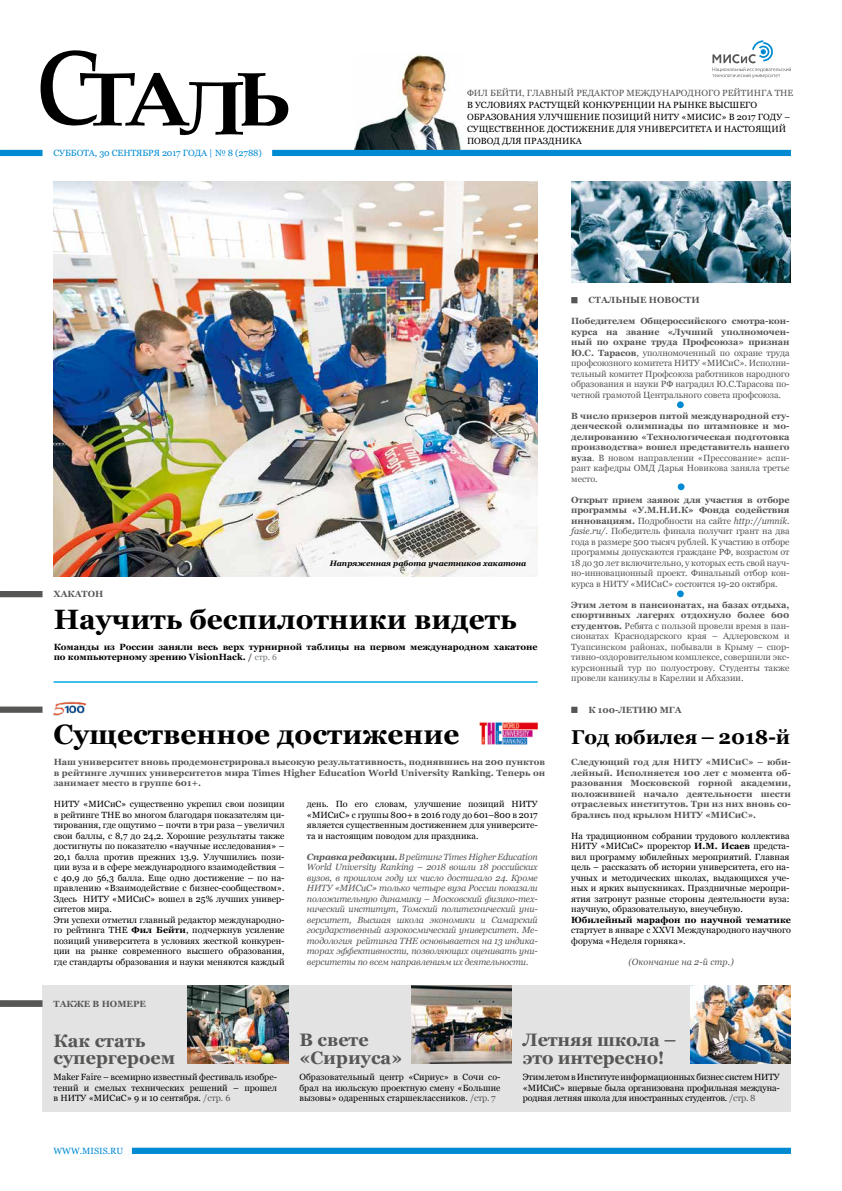
<style>
.page{position:relative;width:842px;height:1191px;background:#fff}
.page>*{position:absolute;margin:0;border:0;box-sizing:border-box;transform-origin:0 0}
.t1{font:700 28px "Georgia";color:#000}
.t2{font:700 20px "Georgia";color:#000}
.t3{font:700 18px/18px "Georgia";color:#565655}
.t4{font:9px/10.5px "Georgia";color:#000;text-align:justify}
.t5{font:9px/10.5px "Georgia";color:#565655;text-align:justify}
.t6{font:700 9px/10.5px "Georgia";color:#565655;text-align:justify}
.t7{font:italic 9px/10.5px "Georgia";letter-spacing:-.015em;color:#565655;text-align:justify}
.t8{font:700 9px/10.5px "Georgia";color:#000}
.t9{font:9px "Georgia";letter-spacing:-.005em;color:#008ad2}
.t10{font:italic 9px "Georgia";letter-spacing:.01em;color:#565655}
.t11{font:italic 700 7.8px "Georgia";color:#000}
.s1{font-weight:400;font-size:8.6px}
.s2{font-weight:400;font-size:8.6px;color:#71777a}
.s3{font-weight:700}
.s4{font-weight:400}
.s5{font-style:italic}
.s6{color:#565655}
</style>
<div class="page">
<img style="left:354px;top:54px;width:112px;height:96px">
<div style="left:43px;top:986px;width:748px;height:126px;background:#e3e3e3"></div>
<div style="left:132px;top:1147px;width:659px;height:7px;background:#008ad2"></div>
<div style="left:0;top:150px;width:43px;height:6px;background:#008ad2"></div>
<svg style="left:40px;top:50px;width:248px;height:86px"></svg>
<div style="left:0;top:1000px;width:43px;height:7px;background:#565655"></div>
<div style="left:272px;top:150px;width:519px;height:6px;background:#008ad2"></div>
<img style="left:188px;top:986px;width:100px;height:77px">
<img style="left:411px;top:986px;width:101px;height:77px">
<svg style="left:712px;top:40px;width:79px;height:38px"></svg>
<img style="left:54px;top:181px;width:484px;height:395px">
<div style="left:0;top:591px;width:43px;height:6px;background:#565655"></div>
<svg style="left:324px;top:553px;width:208px;height:20px"></svg>
<hr style="left:54px;top:681px;width:484px;height:2px;background:#00aae4">
<div style="left:0;top:706px;width:43px;height:7px;background:#565655"></div>
<img style="left:53px;top:701px;width:34px;height:15px">
<img style="left:479px;top:722px;width:59px;height:23px">
<div style="left:677px;top:401px;width:7px;height:7px;background:#008ad2;border-radius:50%"></div>
<div style="left:678px;top:483px;width:6px;height:7px;background:#008ad2;border-radius:50%"></div>
<div style="left:677px;top:590px;width:7px;height:7px;background:#008ad2;border-radius:50%"></div>
<svg style="left:571px;top:297px;width:6px;height:6px"></svg>
<img style="left:571px;top:181px;width:220px;height:101px">
<div style="left:571px;top:706px;width:6px;height:7px;background:#565655"></div>
<img style="left:690px;top:986px;width:101px;height:77px">
<p class="t9" style="left:54px;top:146px;width:210px">СУББОТА, 30 СЕНТЯБРЯ 2017 ГОДА | № 8 (2788)</p>
<p class="t5" style="left:467px;top:87px;width:328px">ФИЛ БЕЙТИ, ГЛАВНЫЙ РЕДАКТОР МЕЖДУНАРОДНОГО РЕЙТИНГА THE</p>
<p class="t4" style="left:467px;top:98px;width:325px;line-height:12px;text-align:left">В УСЛОВИЯХ РАСТУЩЕЙ КОНКУРЕНЦИИ НА РЫНКЕ ВЫСШЕГО ОБРАЗОВАНИЯ УЛУЧШЕНИЕ ПОЗИЦИЙ НИТУ «МИСИС» В 2017 ГОДУ – СУЩЕСТВЕННОЕ ДОСТИЖЕНИЕ ДЛЯ УНИВЕРСИТЕТА И НАСТОЯЩИЙ ПОВОД ДЛЯ ПРАЗДНИКА</p>
<p class="t6" style="left:588px;top:294px;width:113px">СТАЛЬНЫЕ НОВОСТИ</p>
<p class="t6" style="left:54px;top:588px;width:51px">ХАКАТОН</p>
<p class="t11" style="left:330px;top:557px;width:198px">Напряженная работа участников хакатона</p>
<h1 class="t1" style="left:54px;top:598px;width:464px">Научить беспилотники видеть</h1>
<p class="t8" style="left:54px;top:641px;width:486px">Команды из России заняли весь верх турнирной таблицы на первом международном хакатоне по компьютерному зрению VisionHack. <span class="s1">/</span> <span class="s2">стр. 6</span></p>
<h1 class="t1" style="left:54px;top:713px;width:407px">Существенное достижение</h1>
<p class="t6" style="left:54px;top:756px;width:493px">Наш университет вновь продемонстрировал высокую результативность, поднявшись на 200 пунктов в рейтинге лучших университетов мира Times Higher Education World University Ranking. Теперь он занимает место в группе 601+.</p>
<p class="t4" style="left:54px;top:798px;width:232px;text-align:left">НИТУ «МИСиС» существенно укрепил свои позиции в рейтинге THE во многом благодаря показателям ци&shy;тирования, где ощутимо – почти в три раза – увеличил свои баллы, с 8,7 до 24,2. Хорошие результаты также достигнуты по показателю «научные исследования» – 20,1 балла против прежних 13,9. Улучшились пози&shy;ции вуза и в сфере международного взаимодействия – с 40,9 до 56,3 балла. Еще одно достижение – по на&shy;правлению «Взаимодействие с бизнес-сообществом».<br>Здесь НИТУ «МИСиС» вошел в 25% лучших универ&shy;ситетов мира.<br>Эти успехи отметил главный редактор международно&shy;го рейтинга THE <span class="s3">Фил Бейти</span>, подчеркнув усиление позиций университета в условиях жесткой конкурен&shy;ции на рынке современного высшего образования, где стандарты образования и науки меняются каждый</p>
<p class="t4" style="left:307px;top:798px;width:232px">день. По его словам, улучшение позиций НИТУ «МИСиС» с группы 800+ в 2016 году до 601–800 в 2017 является существенным достижением для университе&shy;та и настоящим поводом для праздника.</p>
<p class="t7" style="left:307px;top:851px;width:232px"><span class="s3">Справка редакции.</span>В рейтинг Times Higher Education World University Ranking – 2018 вошли 18 российских вузов, в прошлом году их число достигало 24. Кроме НИТУ «МИСиС» только четыре вуза России показали положительную динамику – Московский физико-тех&shy;нический институт, Томский политехнический уни&shy;верситет, Высшая школа экономики и Самарский государственный аэрокосмический университет. Ме&shy;тодология рейтинга THE основывается на 13 индика&shy;торах эффективности, позволяющих оценивать уни&shy;верситеты по всем направлениям их деятельности.</p>
<p class="t5" style="left:571px;top:315px;width:220px"><span class="s3">Победителем Общероссийского смотра-кон&shy;курса на звание «Лучший уполномочен&shy;ный по охране труда Профсоюза» признан Ю.С. Тарасов</span>, уполномоченный по охране труда профсоюзного комитета НИТУ «МИСиС». Исполни&shy;тельный комитет Профсоюза работников народного образования и науки РФ наградил Ю.С.Тарасова по&shy;четной грамотой Центрального совета профсоюза.</p>
<p class="t6" style="left:571px;top:410px;width:220px">В число призеров пятой международной сту&shy;денческой олимпиады по штамповке и мо&shy;делированию «Технологическая подготовка производства» вошел представитель нашего вуза<span class="s4">. В новом направлении «Прессование» аспи&shy;рант кафедры ОМД Дарья Новикова заняла третье место.</span></p>
<p class="t5" style="left:571px;top:494px;width:220px"><span class="s3">Открыт прием заявок для участия в отборе программы «У.М.Н.И.К» Фонда содействия инновациям.</span> Подробности на сайте <span class="s5">http://umnik. fasie.ru/</span>. Победитель финала получит грант на два года в размере 500 тысяч рублей. К участию в отборе программы допускаются граждане РФ, возрастом от 18 до 30 лет включительно, у которых есть свой науч&shy;но-инновационный проект. Финальный отбор кон&shy;курса в НИТУ «МИСиС» состоится 19-20 октября.</p>
<p class="t5" style="left:571px;top:599px;width:220px"><span class="s3">Этим летом в пансионатах, на базах отдыха, спортивных лагерях отдохнуло более 600 студентов.</span> Ребята с пользой провели время в пан&shy;сионатах Краснодарского края – Адлеровском и Туапсинском районах, побывали в Крыму – спор&shy;тивно-оздоровительном комплексе, совершили экс&shy;курсионный тур по полуострову. Студенты также провели каникулы в Карелии и Абхазии.</p>
<p class="t6" style="left:588px;top:704px;width:95px">К 100-ЛЕТИЮ МГА</p>
<h2 class="t2" style="left:571px;top:722px;width:220px">Год юбилея – 2018-й</h2>
<p class="t6" style="left:571px;top:756px;width:221px">Следующий год для НИТУ «МИСиС» – юби&shy;лейный. Исполняется 100 лет с момента об&shy;разования Московской горной академии, положившей начало деятельности шести отраслевых институтов. Три из них вновь со&shy;брались под крылом НИТУ «МИСиС».</p>
<p class="t4" style="left:571px;top:830px;width:220px">На традиционном собрании трудового коллектива НИТУ «МИСиС» проректор <span class="s3">И.М. Исаев</span> предста&shy;вил программу юбилейных мероприятий. Главная цель – рассказать об истории университета, его на&shy;учных и методических школах, выдающихся уче&shy;ных и ярких выпускниках. Праздничные меропри&shy;ятия затронут разные стороны деятельности вуза: научную, образовательную, внеучебную.</p>
<p class="t8" style="left:571px;top:914px;width:221px">Юбилейный марафон по научной тематике</p>
<p class="t4" style="left:571px;top:924px;width:221px">стартует в январе с XXVI Международного научного форума «Неделя горняка».</p>
<p class="t10" style="left:628px;top:955px;width:107px">(Окончание на 2-й стр.)</p>
<p class="t6" style="left:54px;top:998px;width:94px">ТАКЖЕ В НОМЕРЕ</p>
<h3 class="t3" style="left:54px;top:1030px;width:123px;line-height:17px">Как стать супергероем</h3>
<h3 class="t3" style="left:299px;top:1029px;width:104px">В свете «Сириуса»</h3>
<h3 class="t3" style="left:523px;top:1029px;width:155px">Летняя школа – это интересно!</h3>
<p class="t4" style="left:54px;top:1071px;width:225px">Maker Faire – всемирно известный фестиваль изобре&shy;тений и смелых технических решений – прошел в НИТУ «МИСиС» 9 и 10 сентября. <span class="s6">/стр. 6</span></p>
<p class="t4" style="left:523px;top:1071px;width:258px">Этим летом в Институте информационных бизнес систем НИТУ «МИСиС» впервые была организована профильная междуна&shy;родная летняя школа для иностранных студентов. <span class="s6">/стр. 8</span></p>
<p class="t4" style="left:299px;top:1071px;width:203px">Образовательный центр «Сириус» в Сочи со&shy;брал на июльскую проектную смену «Большие вызовы» одаренных старшеклассников. <span class="s6">/стр. 7</span></p>
<p class="t9" style="left:54px;top:1144px;width:71px">WWW.MISIS.RU</p>
</div>
